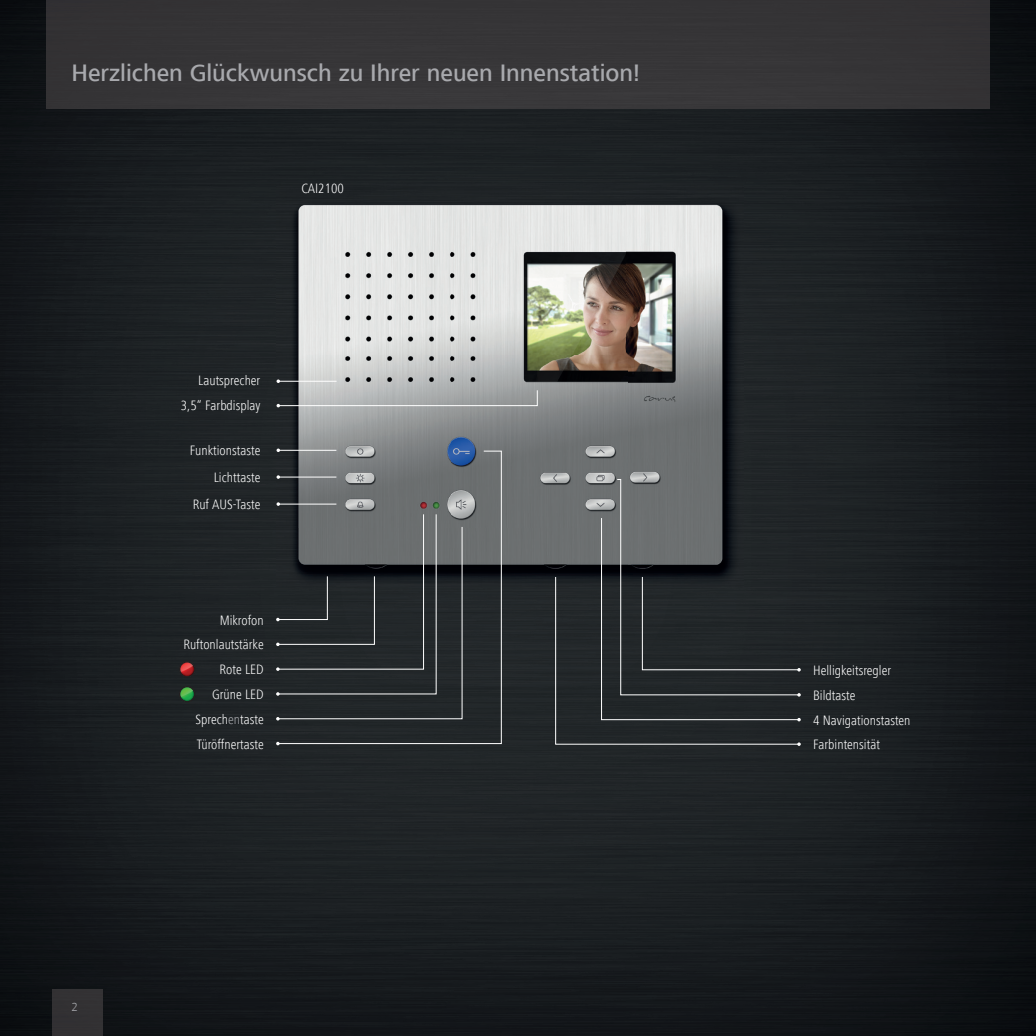
<style>
.page{position:relative;width:1036px;height:1036px;background:#fff}
.page>*{position:absolute;margin:0;border:0;box-sizing:border-box;transform-origin:0 0}
.t1{font:500 24.5px "Frutiger Next LT";color:#a8a9ad}
.t2{font:300 condensed 14px/24.8px "Frutiger Next LT";color:#fff;text-align:right}
.t3{font:300 12.25px "Frutiger Next LT";color:#a8a9ad}
.s1{color:#a8a9ad}
</style>
<div class="page">
<img style="left:0;top:0;width:1036px;height:1036px">
<img style="left:276px;top:183px;width:468px;height:403px">
<div style="left:53px;top:989px;width:49px;height:47px;background:#323133"></div>
<hr style="left:278px;top:381px;width:59px;height:1px;background:#fff">
<svg style="left:276px;top:379px;width:4px;height:4px"></svg>
<svg style="left:276px;top:389px;width:262px;height:18px;background:#a4a7a8"></svg>
<svg style="left:277px;top:450px;width:225px;height:294px;background:#424749"></svg>
<svg style="left:276px;top:742px;width:4px;height:3px"></svg>
<svg style="left:555px;top:479px;width:246px;height:267px;background:#353a3c"></svg>
<div style="left:47px;top:0;width:942px;height:109px;background:#353436"></div>
<img style="left:180px;top:687px;width:14px;height:15px">
<div style="left:179px;top:686px;width:16px;height:16px;border:1px solid #231f20;border-radius:50%"></div>
<img style="left:180px;top:662px;width:10px;height:15px">
<div style="left:179px;top:661px;width:16px;height:16px;border:1px solid #231f20;border-radius:50%"></div>
<h1 class="t1" style="left:71px;top:60px;width:570px">Herzlichen Glückwunsch zu Ihrer neuen Innenstation!</h1>
<p class="t3" style="left:71px;top:1000px;width:8px">2</p>
<p class="t2" style="left:301px;top:176px;width:44px">CAI2100</p>
<p class="t2" style="left:198px;top:368px;width:64px">Lautsprecher</p>
<p class="t2" style="left:181px;top:393px;width:81px">3,5“ Farbdisplay</p>
<p class="t2" style="left:190px;top:437px;width:72px;line-height:26.8px">Funktionstaste<br>Lichttaste<br>Ruf AUS-Taste</p>
<p class="t2" style="left:183px;top:608px;width:82px">Mikrofon<br>Ruftonlautstärke</p>
<p class="t2" style="left:212px;top:657px;width:53px;text-align:center">Rote LED<br>Grüne LED</p>
<p class="t2" style="left:195px;top:707px;width:70px;text-align:left">Sprech<span class="s1">en</span>taste<br>Türöffnertaste</p>
<p class="t2" style="left:813px;top:658px;width:99px;text-align:left">Helligkeitsregler<br>Bildtaste<br>4 Navigationstasten</p>
<p class="t2" style="left:813px;top:732px;width:68px">Farbintensität</p>
</div>
